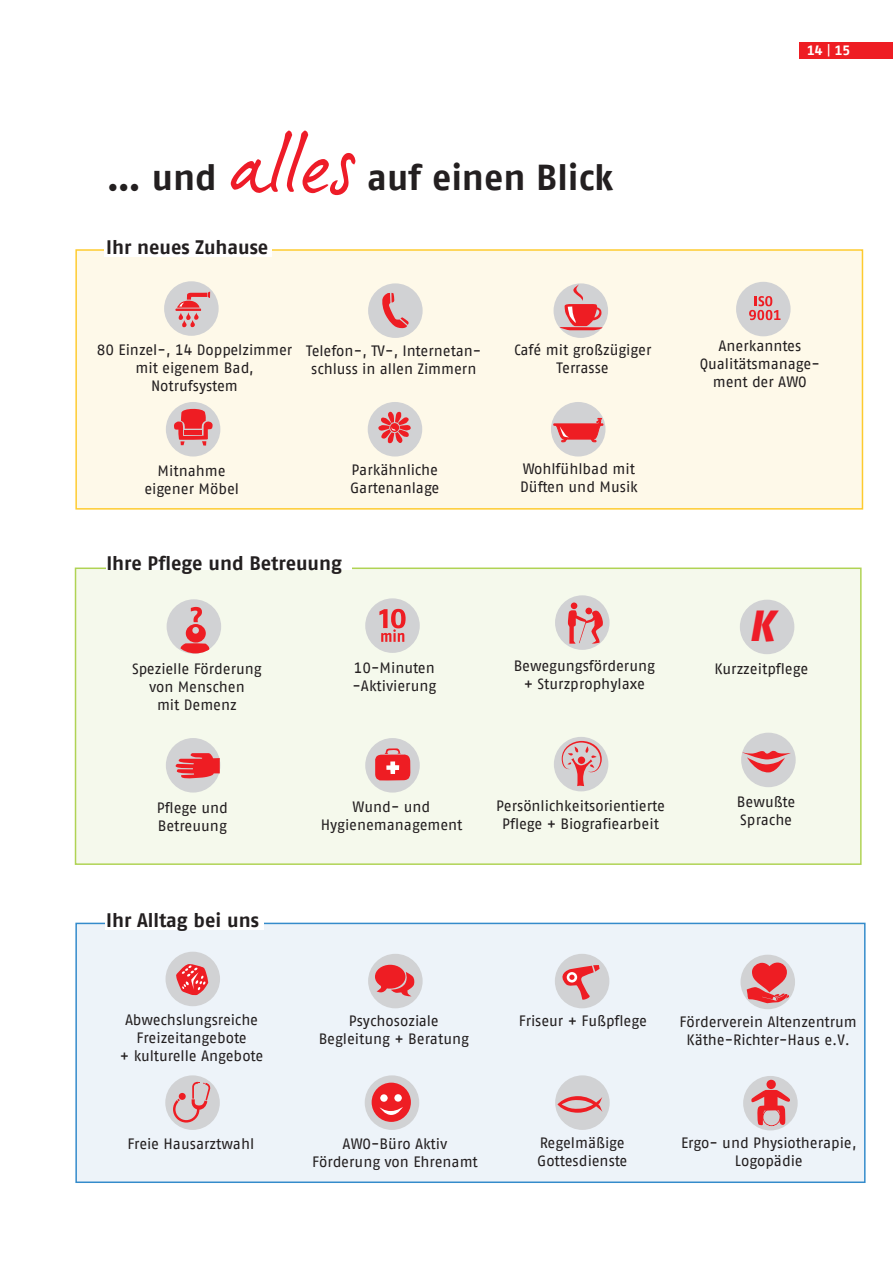
<style>
.page{position:relative;width:893px;height:1263px;background:#fff}
.page>*{position:absolute;margin:0;border:0;box-sizing:border-box;transform-origin:0 0}
.t1{font:81px "Dear Joe 5 CASUAL";letter-spacing:-.07em;color:#ee1c28}
.t2{font:italic 800 43.35px "Fago Offc Pro";color:#ee1c28}
.t3{font:700 36px "AWO Fago Office";color:#231f20}
.t4{font:700 19.5px "AWO Fago Office";color:#231f20}
.t5{font:15px/18px "AWO Fago Office";color:#231f20;text-align:center}
.t6{font:700 13.5px "AWO Fago Office";color:#fff}
.s1{font-weight:400}
</style>
<div class="page">
<div style="left:77px;top:924px;width:787px;height:257px;background:#edf3f9"></div>
<div style="left:75px;top:923px;width:790px;height:260px;border:2px solid #348bcb"></div>
<div style="left:76px;top:569px;width:784px;height:294px;background:#f5f9ec"></div>
<div style="left:75px;top:567px;width:787px;height:298px;border:2px solid #b0d354"></div>
<div style="left:77px;top:251px;width:785px;height:257px;background:#fef9e9"></div>
<div style="left:75px;top:249px;width:788px;height:261px;border:2px solid #fecb2f"></div>
<div style="left:800px;top:43px;width:93px;height:16px;background:#ee1d23"></div>
<div style="left:164px;top:281px;width:55px;height:55px;background:#d1d2d4;border-radius:50%"></div>
<div style="left:166px;top:402px;width:54px;height:54px;background:#d1d2d4;border-radius:50%"></div>
<div style="left:368px;top:283px;width:55px;height:55px;background:#d1d2d4;border-radius:50%"></div>
<div style="left:740px;top:600px;width:54px;height:54px;background:#d1d2d4;border-radius:50%"></div>
<div style="left:166px;top:738px;width:54px;height:54px;background:#d1d2d4;border-radius:50%"></div>
<div style="left:365px;top:738px;width:55px;height:54px;background:#d1d2d4;border-radius:50%"></div>
<div style="left:368px;top:402px;width:54px;height:54px;background:#d1d2d4;border-radius:50%"></div>
<svg style="left:172px;top:408px;width:41px;height:37px"></svg>
<svg style="left:378px;top:411px;width:33px;height:33px"></svg>
<svg style="left:175px;top:292px;width:35px;height:35px"></svg>
<svg style="left:382px;top:293px;width:27px;height:36px"></svg>
<div style="left:554px;top:283px;width:54px;height:55px;background:#d1d2d4;border-radius:50%"></div>
<svg style="left:375px;top:748px;width:36px;height:32px"></svg>
<svg style="left:175px;top:753px;width:45px;height:27px"></svg>
<div style="left:167px;top:599px;width:54px;height:55px;background:#d1d2d4;border-radius:50%"></div>
<div style="left:741px;top:733px;width:55px;height:54px;background:#d1d2d4;border-radius:50%"></div>
<div style="left:554px;top:737px;width:54px;height:54px;background:#d1d2d4;border-radius:50%"></div>
<div style="left:555px;top:595px;width:55px;height:55px;background:#d1d2d4;border-radius:50%"></div>
<div style="left:365px;top:598px;width:55px;height:55px;background:#d1d2d4;border-radius:50%"></div>
<div style="left:551px;top:402px;width:54px;height:54px;background:#d1d2d4;border-radius:50%"></div>
<div style="left:105px;top:244px;width:167px;height:12px;background:#fff"></div>
<div style="left:166px;top:952px;width:54px;height:54px;background:#d1d2d4;border-radius:50%"></div>
<div style="left:165px;top:1075px;width:55px;height:55px;background:#d1d2d4;border-radius:50%"></div>
<div style="left:368px;top:954px;width:55px;height:54px;background:#d1d2d4;border-radius:50%"></div>
<div style="left:365px;top:1075px;width:54px;height:55px;background:#d1d2d4;border-radius:50%"></div>
<div style="left:555px;top:954px;width:54px;height:54px;background:#d1d2d4;border-radius:50%"></div>
<div style="left:555px;top:1075px;width:55px;height:55px;background:#d1d2d4;border-radius:50%"></div>
<div style="left:105px;top:917px;width:159px;height:13px;background:#fff"></div>
<div style="left:106px;top:562px;width:246px;height:8px;background:#fff"></div>
<svg style="left:176px;top:964px;width:32px;height:31px"></svg>
<svg style="left:557px;top:965px;width:43px;height:35px"></svg>
<div style="left:372px;top:1083px;width:39px;height:39px;background:#ee1d23;border-radius:50%"></div>
<div style="left:394px;top:1094px;width:8px;height:7px;background:#fff;border-radius:50%"></div>
<div style="left:380px;top:1094px;width:8px;height:8px;background:#fff;border-radius:50%"></div>
<svg style="left:380px;top:1107px;width:23px;height:8px"></svg>
<svg style="left:557px;top:1096px;width:45px;height:17px"></svg>
<svg style="left:375px;top:965px;width:40px;height:32px"></svg>
<div style="left:585px;top:608px;width:7px;height:6px;background:#ee1d23;border-radius:50%"></div>
<div style="left:571px;top:602px;width:6px;height:7px;background:#ee1d23;border-radius:50%"></div>
<svg style="left:568px;top:610px;width:36px;height:34px"></svg>
<svg style="left:379px;top:609px;width:27px;height:33px"></svg>
<div style="left:740px;top:955px;width:55px;height:54px;background:#d1d2d4;border-radius:50%"></div>
<svg style="left:747px;top:962px;width:42px;height:41px"></svg>
<svg style="left:562px;top:741px;width:40px;height:45px"></svg>
<svg style="left:172px;top:607px;width:47px;height:46px"></svg>
<svg style="left:560px;top:284px;width:43px;height:46px"></svg>
<svg style="left:553px;top:418px;width:53px;height:25px"></svg>
<svg style="left:742px;top:750px;width:49px;height:23px"></svg>
<svg style="left:173px;top:1081px;width:38px;height:41px"></svg>
<div style="left:743px;top:1076px;width:55px;height:54px;background:#d1d2d4;border-radius:50%"></div>
<div style="left:766px;top:1080px;width:10px;height:9px;background:#ee1d23;border-radius:50%"></div>
<svg style="left:751px;top:1090px;width:39px;height:36px"></svg>
<div style="left:736px;top:282px;width:55px;height:54px;background:#d1d2d4;border-radius:50%"></div>
<svg style="left:749px;top:296px;width:31px;height:24px"></svg>
<h3 class="t3" style="left:106px;top:161px;width:112px">… und</h3>
<h1 class="t1" style="left:228px;top:123px;width:132px">alles</h1>
<h3 class="t3" style="left:367px;top:161px;width:248px">auf einen Blick</h3>
<h3 class="t4" style="left:106px;top:238px;width:164px">Ihr neues Zuhause</h3>
<p class="t6" style="left:807px;top:44px;width:45px">14 <span class="s1">|</span> 15</p>
<p class="t5" style="left:97px;top:341px;width:197px">80 Einzel-, 14 Doppelzimmer mit eigenem Bad,<br>Notrufsystem</p>
<p class="t5" style="left:306px;top:341px;width:176px">Telefon-, TV-, Internetan&shy;schluss in allen Zimmern</p>
<p class="t5" style="left:514px;top:341px;width:139px">Café mit großzügiger<br>Terrasse</p>
<p class="t5" style="left:700px;top:337px;width:122px">Anerkanntes<br>Qualitätsmanage&shy;ment der AWO</p>
<p class="t5" style="left:144px;top:461px;width:96px">Mitnahme eigener Möbel</p>
<p class="t5" style="left:350px;top:461px;width:91px;text-align:left">Parkähnliche<br>Gartenanlage</p>
<p class="t5" style="left:520px;top:460px;width:119px;text-align:left">Wohlfühlbad mit<br>Düften und Musik</p>
<h3 class="t4" style="left:106px;top:554px;width:237px">Ihre Pflege und Betreuung</h3>
<h2 class="t2" style="left:748px;top:600px;width:32px">K</h2>
<p class="t5" style="left:132px;top:659px;width:131px">Spezielle Förderung von Menschen<br>mit Demenz</p>
<p class="t5" style="left:352px;top:658px;width:85px;text-align:left">10-Minuten -Aktivierung</p>
<p class="t5" style="left:514px;top:656px;width:143px">Bewegungsförderung + Sturzprophylaxe</p>
<p class="t5" style="left:714px;top:660px;width:95px">Kurzzeitpflege</p>
<p class="t5" style="left:157px;top:798px;width:73px;text-align:left">Pflege und<br>Betreuung</p>
<h3 class="t4" style="left:106px;top:911px;width:154px">Ihr Alltag bei uns</h3>
<p class="t5" style="left:321px;top:798px;width:143px">Wund- und<br>Hygienemanagement</p>
<p class="t5" style="left:496px;top:797px;width:170px">Persönlichkeitsorientierte<br>Pflege + Biografiearbeit</p>
<p class="t5" style="left:737px;top:793px;width:60px;text-align:left">Bewußte<br>Sprache</p>
<p class="t5" style="left:125px;top:1011px;width:135px">Abwechslungsreiche</p>
<p class="t5" style="left:519px;top:1012px;width:130px">Friseur + Fußpflege</p>
<p class="t5" style="left:120px;top:1029px;width:145px">Freizeitangebote<br>+ kulturelle Angebote</p>
<p class="t5" style="left:319px;top:1012px;width:152px">Psychosoziale<br>Begleitung + Beratung</p>
<p class="t5" style="left:680px;top:1012px;width:179px">Förderverein Altenzentrum<br>Käthe-Richter-Haus e.V.</p>
<p class="t5" style="left:127px;top:1135px;width:128px">Freie Hausarztwahl</p>
<p class="t5" style="left:312px;top:1134px;width:167px">AWO-Büro Aktiv<br>Förderung von Ehrenamt</p>
<p class="t5" style="left:537px;top:1134px;width:92px;text-align:left">Regelmäßige<br>Gottesdienste</p>
<p class="t5" style="left:681px;top:1134px;width:177px">Ergo- und Physiotherapie,<br>Logopädie</p>
</div>
